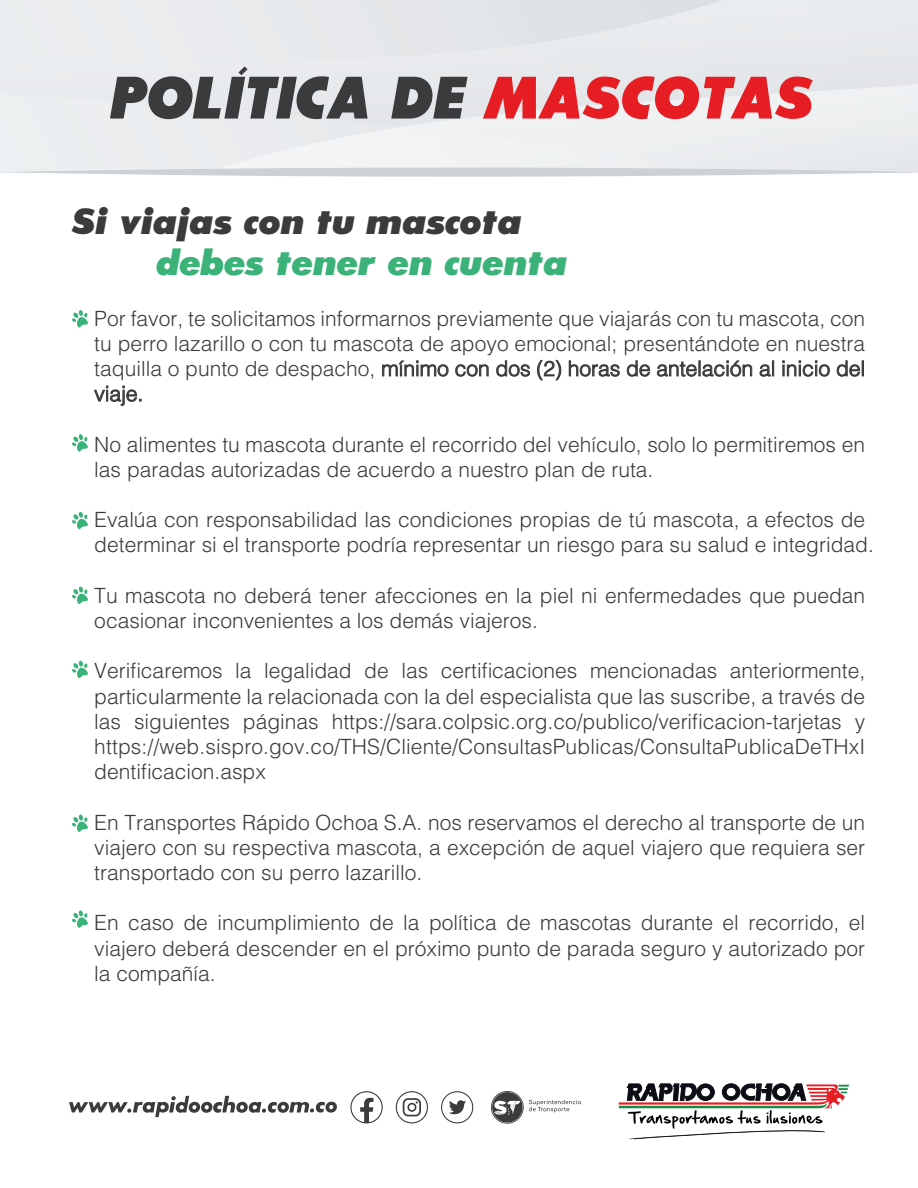
<style>
.page{position:relative;width:918px;height:1188px;background:#fff}
.page>*{position:absolute;margin:0;border:0;box-sizing:border-box;transform-origin:0 0}
.t1{font:italic 58.5px "Sans Serif Exb FLF";color:#3a3b3d}
.t2{font:italic 36px "Sans Serif Exb FLF";color:#3a3b3d}
.t3{font:italic 36px "Sans Serif Exb FLF";color:#3ab278}
.t4{font:300 21px/25.2px "Helvetica";color:#3a3b3d;text-align:justify}
.s1{color:#e71d24}
</style>
<div class="page">
<div style="left:0;top:0;width:918px;height:166px;background:#e9ebee"></div>
<svg style="left:0;top:166px;width:918px;height:11px"></svg>
<svg style="left:619px;top:1084px;width:230px;height:55px"></svg>
<svg style="left:69px;top:1096px;width:268px;height:21px"></svg>
<svg style="left:491px;top:1091px;width:90px;height:33px"></svg>
<div style="left:396px;top:1091px;width:32px;height:32px;border:1px solid #3a3b3d;border-radius:50%"></div>
<div style="left:350px;top:1091px;width:33px;height:32px;border:1px solid #3a3b3d;border-radius:50%"></div>
<svg style="left:441px;top:1091px;width:32px;height:32px"></svg>
<svg style="left:403px;top:1098px;width:18px;height:18px"></svg>
<svg style="left:360px;top:1098px;width:14px;height:25px"></svg>
<svg style="left:382px;top:360px;width:67px;height:17px"></svg>
<svg style="left:455px;top:364px;width:34px;height:13px"></svg>
<svg style="left:496px;top:360px;width:34px;height:17px"></svg>
<svg style="left:537px;top:359px;width:25px;height:22px"></svg>
<svg style="left:569px;top:360px;width:51px;height:17px"></svg>
<svg style="left:626px;top:360px;width:25px;height:17px"></svg>
<svg style="left:657px;top:360px;width:96px;height:17px"></svg>
<svg style="left:759px;top:360px;width:15px;height:17px"></svg>
<svg style="left:782px;top:360px;width:48px;height:17px"></svg>
<svg style="left:836px;top:360px;width:28px;height:17px"></svg>
<svg style="left:94px;top:385px;width:48px;height:21px"></svg>
<svg style="left:72px;top:310px;width:16px;height:17px"></svg>
<svg style="left:72px;top:434px;width:16px;height:18px"></svg>
<svg style="left:72px;top:512px;width:16px;height:17px"></svg>
<svg style="left:72px;top:586px;width:16px;height:18px"></svg>
<svg style="left:72px;top:661px;width:16px;height:17px"></svg>
<svg style="left:72px;top:814px;width:16px;height:18px"></svg>
<svg style="left:72px;top:910px;width:16px;height:18px"></svg>
<h1 class="t1" style="left:108px;top:65px;width:704px">POLÍTICA DE <span class="s1">MASCOTAS</span></h1>
<h2 class="t2" style="left:71px;top:201px;width:451px">Si viajas con tu mascota</h2>
<h2 class="t3" style="left:154px;top:242px;width:413px">debes tener en cuenta</h2>
<p class="t4" style="left:94px;top:304px;width:772px">Por favor, te solicitamos informarnos previamente que viajarás con tu mascota, con tu perro lazarillo o con tu mascota de apoyo emocional; presentándote en nuestra taquilla o punto de despacho, mínimo con dos (2) horas de antelación al inicio del viaje.</p>
<p class="t4" style="left:94px;top:430px;width:772px">No alimentes tu mascota durante el recorrido del vehículo, solo lo permitiremos en las paradas autorizadas de acuerdo a nuestro plan de ruta.</p>
<p class="t4" style="left:94px;top:506px;width:781px">Evalúa con responsabilidad las condiciones propias de tú mascota, a efectos de determinar si el transporte podría representar un riesgo para su salud e integridad.</p>
<p class="t4" style="left:94px;top:581px;width:772px">Tu mascota no deberá tener afecciones en la piel ni enfermedades que puedan ocasionar inconvenientes a los demás viajeros.</p>
<p class="t4" style="left:94px;top:657px;width:773px">Verificaremos la legalidad de las certificaciones mencionadas anteriormente, particularmente la relacionada con la del especialista que las suscribe, a través de las siguientes páginas https://sara.colpsic.org.co/publico/verificacion-tarjetas y https://web.sispro.gov.co/THS/Cliente/ConsultasPublicas/ConsultaPublicaDeTHxI dentificacion.aspx</p>
<p class="t4" style="left:94px;top:808px;width:772px">En Transportes Rápido Ochoa S.A. nos reservamos el derecho al transporte de un viajero con su respectiva mascota, a excepción de aquel viajero que requiera ser transportado con su perro lazarillo.</p>
<p class="t4" style="left:94px;top:909px;width:772px">En caso de incumplimiento de la política de mascotas durante el recorrido, el viajero deberá descender en el próximo punto de parada seguro y autorizado por la compañía.</p>
</div>
